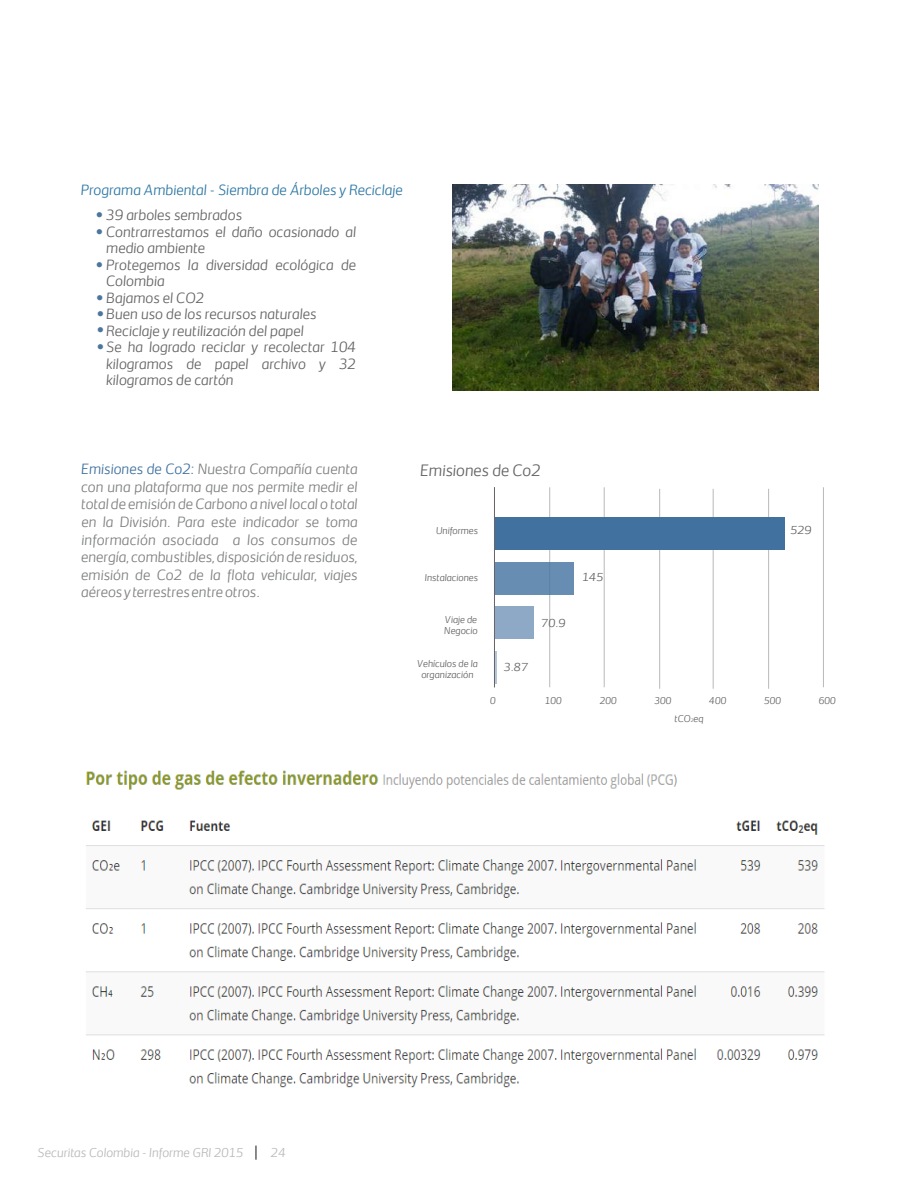
<style>
.page{position:relative;width:918px;height:1188px;background:#fff}
.page>*{position:absolute;margin:0;border:0;box-sizing:border-box;transform-origin:0 0}
.t1{font:italic 300 15px "Securitas Sans TT";color:#656364}
.t2{font:italic 300 13.5px/17.5px "Securitas Sans TT";color:#7f8080;text-align:justify}
.t3{font:italic 300 13.5px/16.5px "Securitas Sans TT";color:#656465}
.t4{font:italic 300 13.5px "Securitas Sans TT";color:#2d77a4}
.t5{font:italic 300 11.7px "Securitas Sans TT";color:#b9b9b9}
.t6{font:italic 300 10.5px "Securitas Sans TT";color:#656364;scale:1.07 1}
.t7{font:italic 300 9px/10.8px "Securitas Sans TT";color:#656364}
.t8{font:9px/16.4px "Wingdings";color:#4d769d;text-align:justify}
.s1{color:#41719f}
.s2{font-size:4.5px}
</style>
<div class="page">
<svg style="left:255px;top:1146px;width:2px;height:14px"></svg>
<hr style="left:713px;top:489px;width:1px;height:200px;background:#b9b9b9">
<hr style="left:768px;top:489px;width:1px;height:200px;background:#b9b9b9">
<hr style="left:823px;top:487px;width:1px;height:200px;background:#b9b9b9">
<hr style="left:659px;top:489px;width:1px;height:200px;background:#b9b9b9">
<hr style="left:604px;top:487px;width:1px;height:200px;background:#b9b9b9">
<hr style="left:549px;top:487px;width:1px;height:200px;background:#b9b9b9">
<div style="left:495px;top:517px;width:290px;height:33px;background:#41719f"></div>
<div style="left:495px;top:562px;width:79px;height:32px;background:#678db2"></div>
<div style="left:495px;top:607px;width:38px;height:32px;background:#8da9c5"></div>
<hr style="left:495px;top:651px;width:2px;height:32px;background:#41719f">
<hr style="left:494px;top:487px;width:1px;height:200px;background:#656364">
<img style="left:86px;top:770px;width:739px;height:318px">
<img style="left:452px;top:184px;width:367px;height:207px">
<p class="t4" style="left:81px;top:178px;width:324px">Programa Ambiental - Siembra de Árboles y Reciclaje</p>
<p class="t3" style="left:106px;top:206px;width:251px">39 arboles sembrados<br>Contrarrestamos el daño ocasionado al medio ambiente<br>Protegemos la diversidad ecológica de<br>Colombia<br>Bajamos el CO2<br>Buen uso de los recursos naturales<br>Reciclaje y reutilización del papel<br>Se ha logrado reciclar y recolectar 104 kilogramos de papel archivo y 32 kilogramos de cartón</p>
<p class="t8" style="left:96px;top:257px;width:8px">●</p>
<p class="t8" style="left:96px;top:290px;width:9px">● ● ● ●</p>
<p class="t2" style="left:81px;top:459px;width:278px"><span class="s1">Emisiones de Co2:</span> Nuestra Compañía cuenta con una plataforma que nos permite medir el total de emisión de Carbono a nivel local o total en la División. Para este indicador se toma información asociada a los consumos de energía, combustibles, disposición de residuos, emisión de Co2 de la flota vehicular, viajes aéreos y terrestres entre otros.</p>
<p class="t1" style="left:420px;top:458px;width:122px">Emisiones de Co2</p>
<p class="t7" style="left:436px;top:524px;width:44px">Uniformes</p>
<p class="t7" style="left:425px;top:571px;width:55px">Instalaciones</p>
<p class="t7" style="left:444px;top:613px;width:35px">Viaje de<br>Negocio</p>
<p class="t7" style="left:417px;top:658px;width:62px;text-align:center">Vehículos de la organización</p>
<p class="t6" style="left:504px;top:658px;width:24px">3.87</p>
<p class="t6" style="left:541px;top:615px;width:24px">70.9</p>
<p class="t6" style="left:582px;top:568px;width:21px">145</p>
<p class="t6" style="left:790px;top:521px;width:21px">529</p>
<p class="t7" style="left:490px;top:694px;width:7px">0</p>
<p class="t7" style="left:545px;top:694px;width:19px">100</p>
<p class="t7" style="left:600px;top:694px;width:19px">200</p>
<p class="t7" style="left:655px;top:694px;width:19px">300</p>
<p class="t7" style="left:709px;top:694px;width:19px">400</p>
<p class="t7" style="left:764px;top:694px;width:19px">500</p>
<p class="t7" style="left:819px;top:694px;width:19px">600</p>
<p class="t7" style="left:675px;top:713px;width:31px">tCO<span class="s2">2</span>eq</p>
<p class="t5" style="left:38px;top:1142px;width:207px">Securitas Colombia - Informe GRI 2015</p>
<p class="t5" style="left:271px;top:1142px;width:16px">24</p>
</div>
